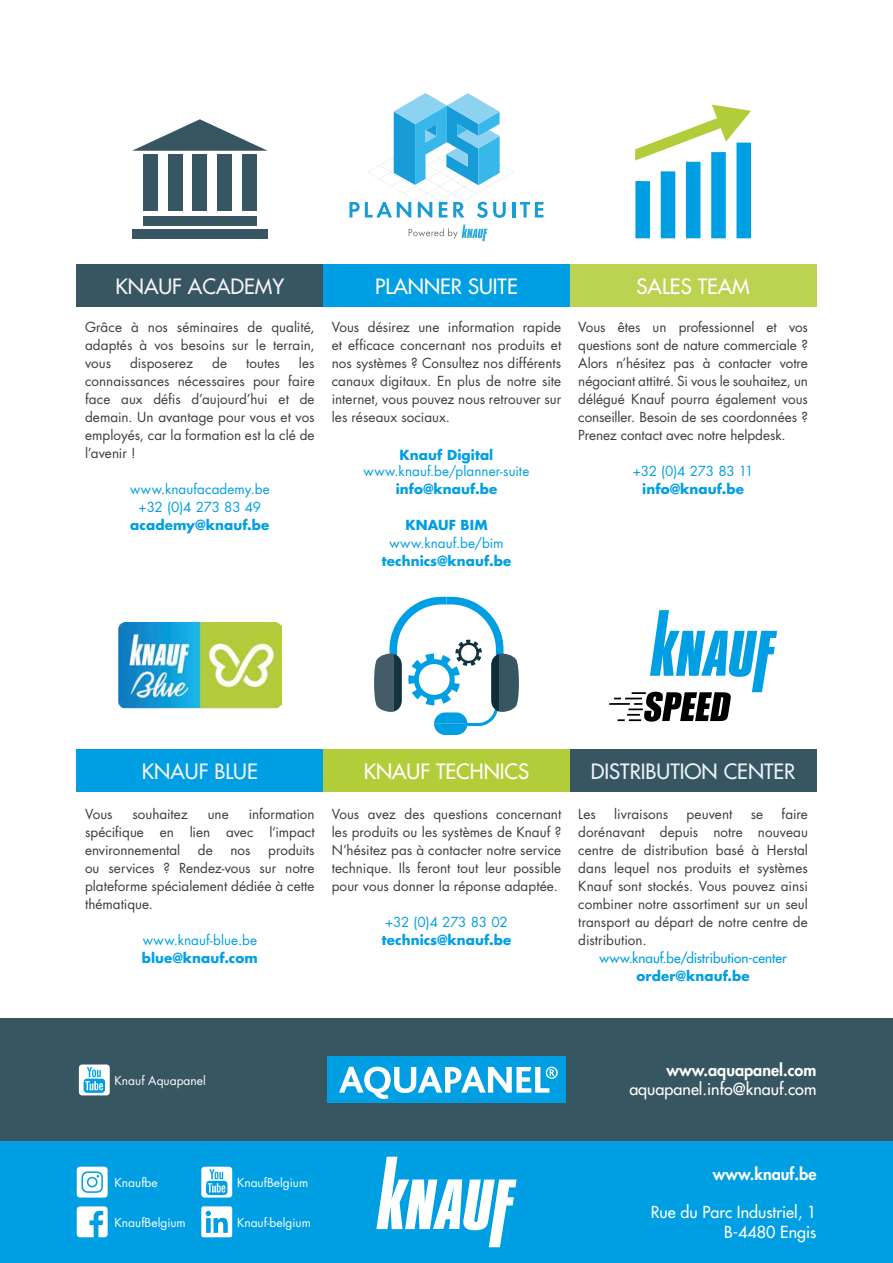
<style>
.page{position:relative;width:893px;height:1263px;background:#fff}
.page>*{position:absolute;margin:0;border:0;box-sizing:border-box;transform-origin:0 0}
.t1{font:500 20.55px "Futura Std";color:#fff}
.t2{font:500 20.55px "Futura Std";color:#f6f2f9}
.t3{font:500 20.55px "Futura Std";color:#eaf3f7}
.t4{font:500 16.2px/19.4px "Futura Std";color:#fff;text-align:right}
.t5{font:800 16.2px "Futura Std";color:#fff}
.t6{font:13.5px/18px "Futura Std";color:#3c3c3b;text-align:justify}
.t7{font:13.5px/15.8px "Futura Std";letter-spacing:.005em;color:#009fe3;text-align:center}
.t8{font:700 13.5px "Futura Std";letter-spacing:.005em;color:#009fe3}
.t9{font:500 13.5px "Futura Std";color:#009fe3}
.Brødtekst{font:12px "Futura Std";color:#fff}
.s1{font-weight:700}
</style>
<div class="page">
<div style="left:323px;top:749px;width:247px;height:43px;background:#b3cd3a"></div>
<div style="left:323px;top:264px;width:247px;height:42px;background:#009fe3"></div>
<div style="left:570px;top:264px;width:246px;height:42px;background:#bcd251"></div>
<div style="left:77px;top:749px;width:246px;height:43px;background:#009fe3"></div>
<div style="left:570px;top:749px;width:246px;height:43px;background:#375661"></div>
<div style="left:77px;top:264px;width:246px;height:42px;background:#375661"></div>
<svg style="left:349px;top:93px;width:165px;height:125px"></svg>
<hr style="left:512px;top:202px;width:3px;height:15px;background:#189cd8">
<svg style="left:520px;top:202px;width:23px;height:15px"></svg>
<svg style="left:409px;top:225px;width:78px;height:16px"></svg>
<div style="left:193px;top:154px;width:14px;height:57px;background:#385661"></div>
<svg style="left:132px;top:119px;width:136px;height:32px"></svg>
<div style="left:218px;top:154px;width:14px;height:57px;background:#385661"></div>
<div style="left:243px;top:154px;width:14px;height:57px;background:#385661"></div>
<div style="left:143px;top:154px;width:14px;height:57px;background:#385661"></div>
<div style="left:168px;top:154px;width:14px;height:57px;background:#385661"></div>
<div style="left:143px;top:217px;width:114px;height:9px;background:#385661"></div>
<div style="left:132px;top:229px;width:136px;height:9px;background:#385661"></div>
<div style="left:686px;top:162px;width:14px;height:76px;background:#009fe3"></div>
<div style="left:711px;top:152px;width:15px;height:86px;background:#009fe3"></div>
<div style="left:736px;top:143px;width:15px;height:95px;background:#009fe3"></div>
<div style="left:635px;top:181px;width:15px;height:57px;background:#009fe3"></div>
<div style="left:661px;top:171px;width:14px;height:67px;background:#009fe3"></div>
<svg style="left:635px;top:105px;width:116px;height:56px"></svg>
<svg style="left:374px;top:597px;width:145px;height:138px"></svg>
<hr style="left:609px;top:703px;width:21px;height:2px;background:#000">
<svg style="left:614px;top:610px;width:163px;height:112px"></svg>
<img style="left:119px;top:622px;width:162px;height:87px">
<div style="left:0;top:1141px;width:893px;height:122px;background:#009fe3"></div>
<div style="left:0;top:1019px;width:893px;height:122px;background:#375661"></div>
<svg style="left:376px;top:1157px;width:141px;height:90px"></svg>
<svg style="left:79px;top:1064px;width:31px;height:31px"></svg>
<svg style="left:77px;top:1167px;width:31px;height:30px"></svg>
<svg style="left:201px;top:1167px;width:31px;height:30px"></svg>
<svg style="left:77px;top:1206px;width:31px;height:31px"></svg>
<svg style="left:201px;top:1206px;width:31px;height:31px"></svg>
<div style="left:327px;top:1057px;width:239px;height:46px;background:#009fe3"></div>
<svg style="left:339px;top:1067px;width:219px;height:32px"></svg>
<p class="t2" style="left:115px;top:273px;width:170px">KNAUF ACADEMY</p>
<p class="t6" style="left:85px;top:318px;width:231px">Grâce à nos séminaires de qualité, adaptés à vos besoins sur le terrain, vous</p>
<p class="t6" style="left:85px;top:354px;width:231px;text-indent:214px">les connaissances nécessaires pour faire face aux défis d’aujourd’hui et de demain. Un avantage pour vous et vos employés, car la formation est la clé de l’avenir !</p>
<p class="t7" style="left:130px;top:481px;width:141px">www.knaufacademy.be</p>
<p class="t7" style="left:139px;top:499px;width:124px">+32 (0)4 273 83 49</p>
<p class="t8" style="left:130px;top:516px;width:141px">academy@knauf.be</p>
<p class="t6" style="left:130px;top:354px;width:64px">disposerez</p>
<p class="t6" style="left:212px;top:354px;width:16px">de</p>
<p class="t6" style="left:246px;top:354px;width:35px">toutes</p>
<p class="t1" style="left:375px;top:273px;width:144px">PLANNER SUITE</p>
<p class="t1" style="left:636px;top:273px;width:115px">SALES TEAM</p>
<p class="t6" style="left:332px;top:318px;width:231px">Vous désirez une information rapide et efficace concernant nos produits et nos systèmes ? Consultez nos différents canaux digitaux. En plus de notre site internet, vous pouvez nous retrouver sur les réseaux sociaux.</p>
<p class="t7" style="left:364px;top:447px;width:167px"><span class="s1">Knauf Digital </span>www.knauf.be/planner-suite</p>
<p class="t8" style="left:396px;top:480px;width:103px">info@knauf.be</p>
<p class="t8" style="left:405px;top:516px;width:84px">KNAUF BIM</p>
<p class="t7" style="left:389px;top:535px;width:116px">www.knauf.be/bim</p>
<p class="t8" style="left:382px;top:552px;width:131px">technics@knauf.be</p>
<p class="t6" style="left:578px;top:318px;width:231px">Vous êtes un professionnel et vos questions sont de nature commerciale ?<br>Alors n’hésitez pas à contacter votre négociant attitré. Si vous le souhaitez, un délégué Knauf pourra également vous conseiller. Besoin de ses coordonnées ?<br>Prenez contact avec notre helpdesk.</p>
<p class="t7" style="left:633px;top:463px;width:122px">+32 (0)4 273 83 11</p>
<p class="t8" style="left:642px;top:480px;width:103px">info@knauf.be</p>
<p class="t2" style="left:142px;top:758px;width:117px">KNAUF BLUE</p>
<p class="t3" style="left:591px;top:758px;width:206px">DISTRIBUTION CENTER</p>
<p class="t1" style="left:364px;top:758px;width:167px">KNAUF TECHNICS</p>
<p class="t6" style="left:85px;top:805px;width:231px;text-indent:164px">information spécifique en lien avec l‘impact environnemental</p>
<p class="t6" style="left:85px;top:805px;width:29px">Vous</p>
<p class="t6" style="left:133px;top:805px;width:57px">souhaitez</p>
<p class="t6" style="left:208px;top:805px;width:23px">une</p>
<p class="t6" style="left:85px;top:841px;width:231px;text-indent:183px">produits ou services ? Rendez-vous sur notre plateforme spécialement dédiée à cette thématique.</p>
<p class="t7" style="left:143px;top:932px;width:116px">www.knauf-blue.be</p>
<p class="t8" style="left:142px;top:949px;width:118px">blue@knauf.com</p>
<p class="t6" style="left:198px;top:841px;width:16px">de</p>
<p class="t6" style="left:230px;top:841px;width:22px">nos</p>
<p class="t6" style="left:332px;top:805px;width:231px">Vous avez des questions concernant les produits ou les systèmes de Knauf ?<br>N’hésitez pas à contacter notre service technique. Ils feront tout leur possible pour vous donner la réponse adaptée.</p>
<p class="t7" style="left:385px;top:914px;width:124px">+32 (0)4 273 83 02</p>
<p class="t8" style="left:382px;top:931px;width:131px">technics@knauf.be</p>
<p class="t6" style="left:578px;top:805px;width:231px;text-indent:203px">faire dorénavant depuis notre nouveau centre de distribution basé à Herstal dans lequel nos produits et systèmes Knauf sont stockés. Vous pouvez ainsi combiner notre assortiment sur un seul transport au départ de notre centre de distribution.</p>
<p class="t9" style="left:599px;top:949px;width:189px">www.knauf.be/distribution-center</p>
<p class="t8" style="left:636px;top:967px;width:115px">order@knauf.be</p>
<p class="t6" style="left:578px;top:805px;width:19px">Les</p>
<p class="t6" style="left:614px;top:805px;width:55px">livraisons</p>
<p class="t6" style="left:687px;top:805px;width:47px">peuvent</p>
<p class="t6" style="left:751px;top:805px;width:14px">se</p>
<p class="Brødtekst" style="left:115px;top:1073px;width:93px">Knauf Aquapanel</p>
<p class="Brødtekst" style="left:115px;top:1175px;width:45px">Knaufbe</p>
<p class="Brødtekst" style="left:115px;top:1215px;width:73px">KnaufBelgium</p>
<p class="Brødtekst" style="left:237px;top:1175px;width:73px">KnaufBelgium</p>
<p class="Brødtekst" style="left:237px;top:1215px;width:75px">Knauf-belgium</p>
<p class="t5" style="left:666px;top:1059px;width:152px">www.aquapanel.com</p>
<p class="t4" style="left:629px;top:1079px;width:189px">aquapanel.info@knauf.com</p>
<p class="t5" style="left:713px;top:1163px;width:105px">www.knauf.be</p>
<p class="t4" style="left:651px;top:1203px;width:167px">Rue du Parc Industriel, 1<br>B-4480 Engis</p>
</div>
